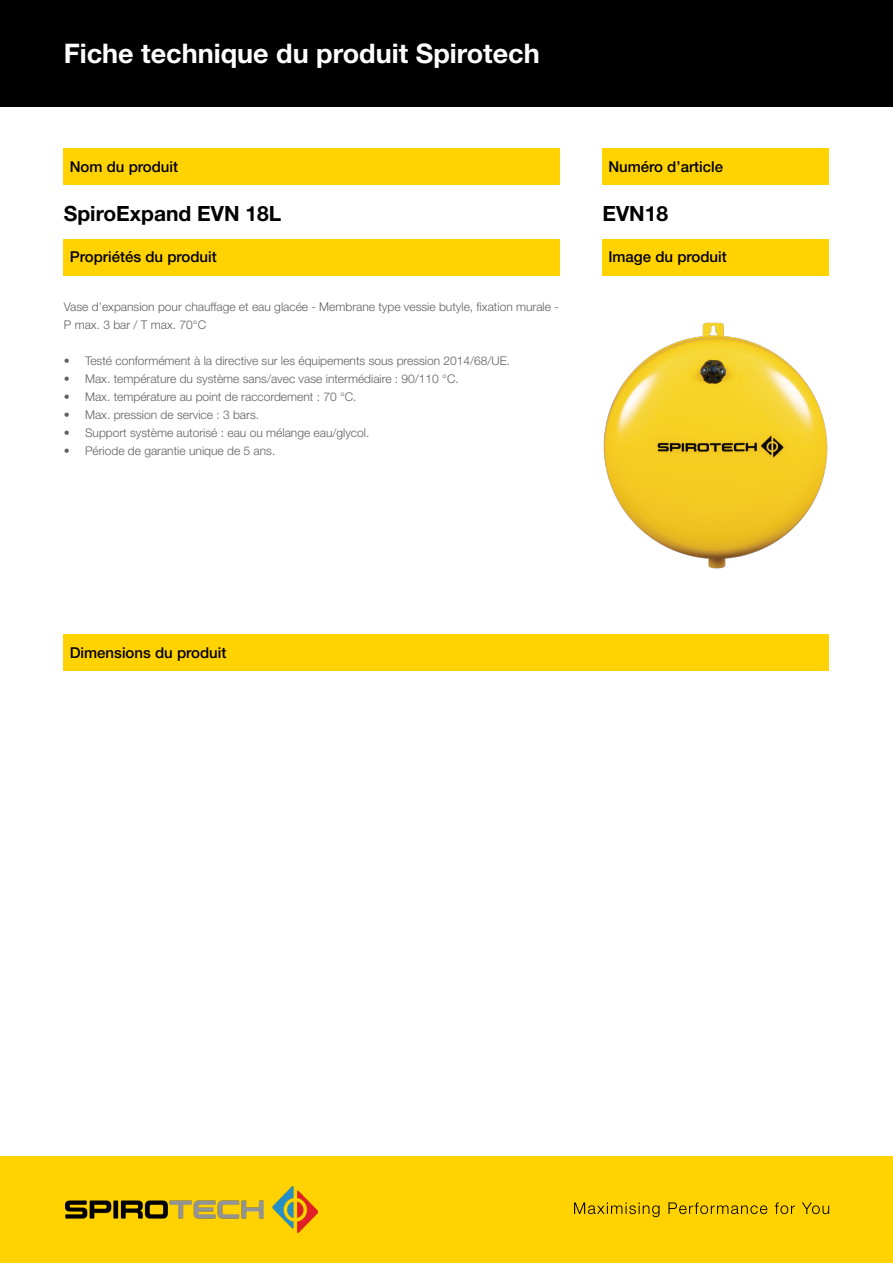
<style>
.page{position:relative;width:893px;height:1263px;background:#fff}
.page>*{position:absolute;margin:0;border:0;box-sizing:border-box;transform-origin:0 0}
.t1{font:700 27px "Helvetica Neue LT Pro";color:#fff}
.t2{font:700 21px "Helvetica Neue LT Pro";color:#000}
.t3{font:500 15px "Helvetica Neue LT Pro";color:#000}
.t4{font:300 12px/18px "Helvetica Neue LT Pro";color:#5f6062}
</style>
<div class="page">
<div style="left:0;top:0;width:893px;height:106px;background:#000"></div>
<div style="left:0;top:1157px;width:893px;height:106px;background:#ffd200"></div>
<svg style="left:574px;top:1202px;width:255px;height:15px"></svg>
<img style="left:65px;top:1187px;width:252px;height:46px">
<div style="left:64px;top:635px;width:765px;height:36px;background:#ffd200"></div>
<img style="left:603px;top:322px;width:225px;height:247px">
<div style="left:602px;top:239px;width:227px;height:36px;background:#ffd200"></div>
<div style="left:64px;top:239px;width:496px;height:36px;background:#ffd200"></div>
<div style="left:602px;top:149px;width:227px;height:36px;background:#ffd200"></div>
<div style="left:64px;top:149px;width:496px;height:36px;background:#ffd200"></div>
<h1 class="t1" style="left:64px;top:36px;width:478px">Fiche technique du produit Spirotech</h1>
<p class="t3" style="left:70px;top:158px;width:110px">Nom du produit</p>
<h2 class="t2" style="left:64px;top:200px;width:219px">SpiroExpand EVN 18L</h2>
<p class="t3" style="left:70px;top:248px;width:148px">Propriétés du produit</p>
<p class="t4" style="left:64px;top:297px;width:497px">Vase d’expansion pour chauffage et eau glacée - Membrane type vessie butyle, fixation murale -<br>P max. 3 bar / T max. 70°C</p>
<p class="t4" style="left:64px;top:351px;width:448px">• Testé conformément à la directive sur les équipements sous pression 2014/68/UE.</p>
<p class="t4" style="left:64px;top:369px;width:397px">• Max. température du système sans/avec vase intermédiaire : 90/110 °C.</p>
<p class="t4" style="left:64px;top:387px;width:294px">• Max. température au point de raccordement : 70 °C.</p>
<p class="t4" style="left:64px;top:405px;width:197px">• Max. pression de service : 3 bars.</p>
<p class="t4" style="left:64px;top:423px;width:307px">• Support système autorisé : eau ou mélange eau/glycol.</p>
<p class="t4" style="left:64px;top:441px;width:213px">• Période de garantie unique de 5 ans.</p>
<p class="t3" style="left:608px;top:158px;width:116px">Numéro d’article</p>
<h2 class="t2" style="left:602px;top:200px;width:67px">EVN18</h2>
<p class="t3" style="left:608px;top:248px;width:120px">Image du produit</p>
<p class="t3" style="left:70px;top:644px;width:158px">Dimensions du produit</p>
</div>
